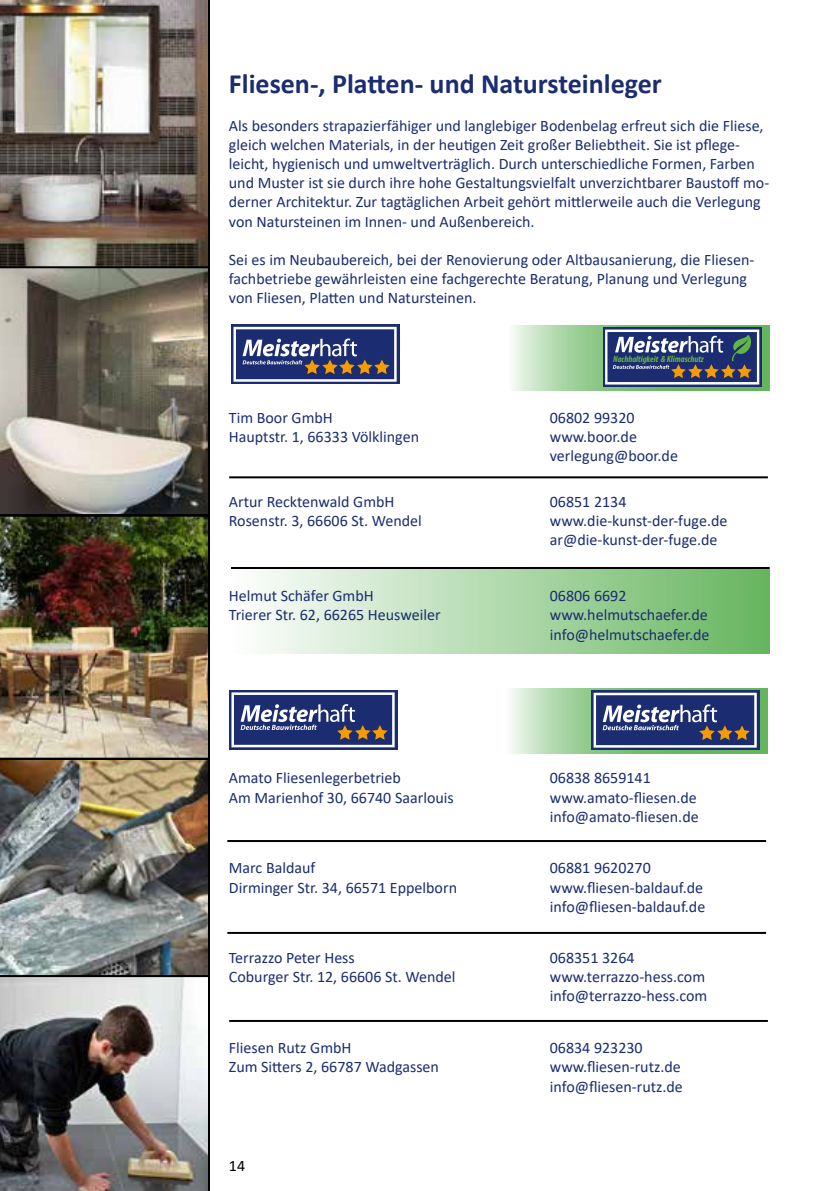
<style>
.page{position:relative;width:840px;height:1191px;background:#fff}
.page>*{position:absolute;margin:0;border:0;box-sizing:border-box;transform-origin:0 0}
.t1{font:700 28px "Calibri";color:#1b2d70}
.t2{font:16px/19.2px "Calibri";color:#1b2d70}
.t3{font:16px "Calibri";color:#000}
.t4{font:italic 700 condensed 9px "Myriad Pro";color:#64b446}
</style>
<div class="page">
<div style="left:231px;top:569px;width:538px;height:85px;background:linear-gradient(to right,#fefefe,#66b55f)"></div>
<img style="left:0;top:0;width:210px;height:266px">
<img style="left:0;top:759px;width:210px;height:216px">
<svg style="left:0;top:266px;width:210px;height:249px;background:#837e73"></svg>
<img style="left:0;top:975px;width:210px;height:216px">
<img style="left:0;top:515px;width:210px;height:244px">
<hr style="left:229px;top:476px;width:538px;height:2px;background:#000">
<hr style="left:231px;top:567px;width:538px;height:2px;background:#000">
<hr style="left:227px;top:840px;width:538px;height:2px;background:#000">
<hr style="left:227px;top:932px;width:538px;height:2px;background:#000">
<hr style="left:229px;top:1020px;width:538px;height:2px;background:#000">
<svg style="left:513px;top:326px;width:256px;height:65px;background:#a6d3a3"></svg>
<svg style="left:602px;top:327px;width:159px;height:60px"></svg>
<svg style="left:604px;top:329px;width:154px;height:55px;background:#535d84"></svg>
<svg style="left:231px;top:324px;width:168px;height:60px"></svg>
<svg style="left:233px;top:327px;width:163px;height:55px;background:#576088"></svg>
<svg style="left:512px;top:688px;width:255px;height:65px;background:#a7d2a5"></svg>
<svg style="left:590px;top:690px;width:168px;height:60px"></svg>
<svg style="left:593px;top:692px;width:163px;height:55px;background:#525d8a"></svg>
<div style="left:229px;top:690px;width:168px;height:60px;background:linear-gradient(to right,#1b2d70,#1b2d70)"></div>
<svg style="left:231px;top:692px;width:163px;height:55px"></svg>
<h1 class="t1" style="left:229px;top:64px;width:434px">Fliesen-, Platten- und Natursteinleger</h1>
<p class="t2" style="left:229px;top:115px;width:541px">Als besonders strapazierfähiger und langlebiger Bodenbelag erfreut sich die Fliese, gleich welchen Materials, in der heutigen Zeit großer Beliebtheit. Sie ist pflege&shy;leicht, hygienisch und umweltverträglich. Durch unterschiedliche Formen, Farben und Muster ist sie durch ihre hohe Gestaltungsvielfalt unverzichtbarer Baustoff mo&shy;derner Architektur. Zur tagtäglichen Arbeit gehört mittlerweile auch die Verlegung von Natursteinen im Innen- und Außenbereich.</p>
<p class="t2" style="left:229px;top:250px;width:526px">Sei es im Neubaubereich, bei der Renovierung oder Altbausanierung, die Fliesen&shy;fachbetriebe gewährleisten eine fachgerechte Beratung, Planung und Verlegung von Fliesen, Platten und Natursteinen.</p>
<p class="t4" style="left:612px;top:353px;width:92px">Nachhaltigkeit &amp; Klimaschutz</p>
<p class="t2" style="left:229px;top:408px;width:105px">Tim Boor GmbH</p>
<p class="t2" style="left:549px;top:408px;width:86px">06802 99320</p>
<p class="t2" style="left:229px;top:427px;width:191px">Hauptstr. 1, 66333 Völklingen</p>
<p class="t2" style="left:549px;top:427px;width:130px">www.boor.de verlegung@boor.de</p>
<p class="t2" style="left:229px;top:491px;width:167px">Artur Recktenwald GmbH</p>
<p class="t2" style="left:549px;top:491px;width:78px">06851 2134</p>
<p class="t2" style="left:229px;top:511px;width:194px">Rosenstr. 3, 66606 St. Wendel</p>
<p class="t2" style="left:549px;top:511px;width:179px">www.die-kunst-der-fuge.de ar@die-kunst-der-fuge.de</p>
<p class="t2" style="left:229px;top:586px;width:146px">Helmut Schäfer GmbH</p>
<p class="t2" style="left:549px;top:586px;width:78px">06806 6692</p>
<p class="t2" style="left:229px;top:605px;width:213px">Trierer Str. 62, 66265 Heusweiler</p>
<p class="t2" style="left:549px;top:605px;width:161px">www.helmutschaefer.de info@helmutschaefer.de</p>
<p class="t2" style="left:229px;top:768px;width:173px">Amato Fliesenlegerbetrieb</p>
<p class="t2" style="left:549px;top:768px;width:102px">06838 8659141</p>
<p class="t2" style="left:229px;top:787px;width:226px">Am Marienhof 30, 66740 Saarlouis</p>
<p class="t2" style="left:549px;top:787px;width:150px">www.amato-fliesen.de info@amato-fliesen.de</p>
<p class="t2" style="left:229px;top:858px;width:88px">Marc Baldauf</p>
<p class="t2" style="left:549px;top:858px;width:102px">06881 9620270</p>
<p class="t2" style="left:229px;top:877px;width:229px">Dirminger Str. 34, 66571 Eppelborn</p>
<p class="t2" style="left:549px;top:877px;width:157px">www.fliesen-baldauf.de info@fliesen-baldauf.de</p>
<p class="t2" style="left:229px;top:947px;width:127px">Terrazzo Peter Hess</p>
<p class="t2" style="left:549px;top:947px;width:86px">068351 3264</p>
<p class="t2" style="left:229px;top:966px;width:228px">Coburger Str. 12, 66606 St. Wendel</p>
<p class="t2" style="left:549px;top:966px;width:159px">www.terrazzo-hess.com info@terrazzo-hess.com</p>
<p class="t2" style="left:229px;top:1038px;width:124px">Fliesen Rutz GmbH</p>
<p class="t2" style="left:549px;top:1038px;width:94px">06834 923230</p>
<p class="t2" style="left:229px;top:1057px;width:211px">Zum Sitters 2, 66787 Wadgassen</p>
<p class="t2" style="left:549px;top:1057px;width:134px">www.fliesen-rutz.de info@fliesen-rutz.de</p>
<p class="t3" style="left:229px;top:1154px;width:18px">14</p>
</div>
